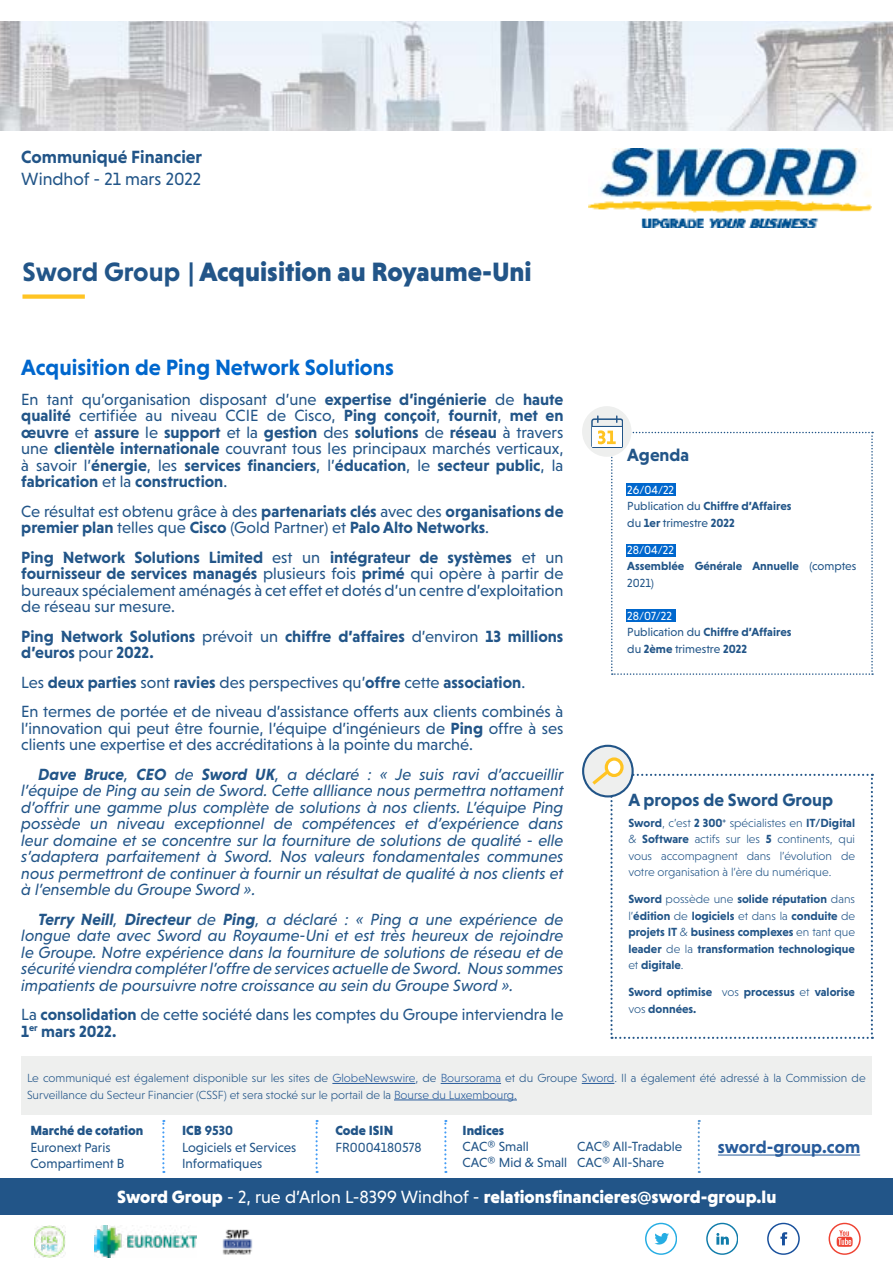
<style>
.page{position:relative;width:893px;height:1263px;background:#fff}
.page>*{position:absolute;margin:0;border:0;box-sizing:border-box;transform-origin:0 0}
.t1{font:900 27px "Niveau Grotesk";color:#258}
.t2{font:700 22.5px "Niveau Grotesk";color:#0067cd}
.t3{font:900 18px "Niveau Grotesk";color:#fff}
.t4{font:700 18px "Niveau Grotesk";color:#258}
.t5{font:18px "Niveau Grotesk";color:#258}
.t6{font:700 18px "Niveau Grotesk";color:#275b9b}
.t7{font:italic 16.5px/16.5px "Niveau Grotesk";color:#258;text-align:justify}
.t8{font:700 16.5px/16.5px "Niveau Grotesk";color:#258}
.t9{font:16.5px/16.5px "Niveau Grotesk";color:#258}
.t10{font:13.5px/16.2px "Niveau Grotesk";color:#258}
.t11{font:900 13.5px "Niveau Grotesk";color:#258}
.t12{font:300 12px/16.5px "Niveau Grotesk";color:#258}
.t13{font:700 12px/16.5px "Niveau Grotesk";color:#258}
.t14{font:12px/16.5px "Niveau Grotesk";color:#258}
.s1{font-weight:700}
.s2{font-weight:400}
.s3{color:#fff}
.s4{font-weight:400;color:#fff}
.s5{font-weight:300}
.s6{color:#275b9b}
.s7{font-weight:900}
</style>
<div class="page">
<div style="left:0;top:1178px;width:893px;height:37px;background:#258"></div>
<svg style="left:829px;top:1223px;width:31px;height:31px"></svg>
<svg style="left:767px;top:1223px;width:32px;height:31px"></svg>
<svg style="left:706px;top:1223px;width:32px;height:31px"></svg>
<svg style="left:645px;top:1223px;width:32px;height:31px"></svg>
<hr style="left:718px;top:1154px;width:142px;height:1px;background:#275b9b">
<svg style="left:162px;top:1120px;width:2px;height:53px"></svg>
<svg style="left:444px;top:1120px;width:2px;height:53px"></svg>
<svg style="left:316px;top:1120px;width:2px;height:53px"></svg>
<svg style="left:698px;top:1120px;width:2px;height:53px"></svg>
<img style="left:1px;top:21px;width:891px;height:109px">
<img style="left:588px;top:149px;width:284px;height:78px">
<img style="left:34px;top:1225px;width:32px;height:33px">
<img style="left:95px;top:1226px;width:102px;height:31px">
<img style="left:222px;top:1229px;width:31px;height:26px">
<div style="left:21px;top:1057px;width:850px;height:58px;background:#eeefee"></div>
<hr style="left:332px;top:1083px;width:83px;height:1px;background:#275b9b">
<hr style="left:441px;top:1083px;width:60px;height:1px;background:#275b9b">
<hr style="left:582px;top:1083px;width:32px;height:1px;background:#275b9b">
<hr style="left:394px;top:1100px;width:123px;height:1px;background:#275b9b">
<div style="left:22px;top:294px;width:63px;height:5px;background:#ffc423"></div>
<div style="left:583px;top:746px;width:50px;height:50px;background:#eeefee;border-radius:50%"></div>
<div style="left:582px;top:745px;width:52px;height:52px;border:2px solid #258;border-radius:50%"></div>
<svg style="left:606px;top:759px;width:16px;height:16px"></svg>
<div style="left:605px;top:757px;width:19px;height:20px;border:3px solid #ffc423;border-radius:50%"></div>
<svg style="left:589px;top:768px;width:284px;height:271px"></svg>
<div style="left:582px;top:406px;width:50px;height:51px;background:#eeefee;border-radius:50%"></div>
<svg style="left:591px;top:415px;width:282px;height:260px"></svg>
<p class="t4" style="left:21px;top:147px;width:182px">Communiqué Financier</p>
<p class="t5" style="left:21px;top:168px;width:181px">Windhof - 21 mars 2022</p>
<h1 class="t1" style="left:22px;top:256px;width:511px"><span class="s1">Sword Group</span> | Acquisition au Royaume-Uni</h1>
<h2 class="t2" style="left:21px;top:355px;width:374px">Acquisition de Ping Network Solutions</h2>
<p class="t8" style="left:21px;top:391px;width:544px;text-align:justify"><span class="s2">En tant qu’organisation disposant d’une</span> expertise d’ingénierie <span class="s2">de</span> haute qualité <span class="s2">certifiée au niveau CCIE de Cisco,</span> Ping conçoit<span class="s2">,</span> fournit<span class="s2">,</span> met en œuvre <span class="s2">et</span> assure <span class="s2">le</span> support <span class="s2">et la</span> gestion <span class="s2">des</span> solutions <span class="s2">de</span> réseau <span class="s2">à travers une</span> clientèle internationale <span class="s2">couvrant tous les principaux marchés verticaux, à savoir l’</span>énergie<span class="s2">, les</span> services financiers<span class="s2">, l’</span>éducation<span class="s2">, le</span> secteur public<span class="s2">, la </span>fabrication <span class="s2">et la</span> construction<span class="s2">.</span></p>
<p class="t8" style="left:21px;top:503px;width:544px"><span class="s2">Ce résultat est obtenu grâce à des</span> partenariats clés <span class="s2">avec des</span> organisations de premier plan <span class="s2">telles que</span> Cisco <span class="s2">(Gold Partner) et</span> Palo Alto Networks<span class="s2">.</span></p>
<p class="t9" style="left:21px;top:549px;width:544px;text-align:justify"><span class="s1">Ping Network Solutions Limited</span> est un <span class="s1">intégrateur de systèmes</span> et un <span class="s1">fournisseur de services managés</span> plusieurs fois <span class="s1">primé</span> qui opère à partir de bureaux spécialement aménagés à cet effet et dotés d’un centre d’exploitation de réseau sur mesure.</p>
<p class="t8" style="left:21px;top:628px;width:544px">Ping Network Solutions <span class="s2">prévoit un</span> chiffre d’affaires <span class="s2">d’environ</span> 13 millions d’euros <span class="s2">pour</span> 2022.</p>
<p class="t9" style="left:21px;top:667px;width:544px;line-height:29.5px">Les <span class="s1">deux parties</span> sont <span class="s1">ravies</span> des perspectives qu’<span class="s1">offre</span> cette <span class="s1">association</span>.<br>En termes de portée et de niveau d’assistance offerts aux clients combinés à</p>
<p class="t9" style="left:21px;top:720px;width:544px">l’innovation qui peut être fournie, l’équipe d’ingénieurs de <span class="s1">Ping</span> offre à ses clients une expertise et des accréditations à la pointe du marché.</p>
<p class="t7" style="left:21px;top:766px;width:544px;text-indent:17px"><span class="s1">Dave Bruce</span>, <span class="s1">CEO</span> de <span class="s1">Sword UK</span>, a déclaré : « Je suis ravi d’accueillir l’équipe de Ping au sein de Sword. Cette allliance nous permettra nottament d’offrir une gamme plus complète de solutions à nos clients. L’équipe Ping possède un niveau exceptionnel de compétences et d’expérience dans leur domaine et se concentre sur la fourniture de solutions de qualité - elle s’adaptera parfaitement à Sword. Nos valeurs fondamentales communes nous permettront de continuer à fournir un résultat de qualité à nos clients et à l’ensemble du Groupe Sword ».</p>
<p class="t7" style="left:21px;top:911px;width:544px;text-indent:17px"><span class="s1">Terry Neill</span>, <span class="s1">Directeur</span> de <span class="s1">Ping</span>, a déclaré : « Ping a une expérience de longue date avec Sword au Royaume-Uni et est très heureux de rejoindre le Groupe. Notre expérience dans la fourniture de solutions de réseau et de sécurité viendra compléter l’offre de services actuelle de Sword. Nous sommes impatients de poursuivre notre croissance au sein du Groupe Sword ».</p>
<p class="t9" style="left:21px;top:1006px;width:544px">La <span class="s1">consolidation</span> de cette société dans les comptes du Groupe interviendra le<br><span class="s1">1</span><sup>er</sup> <span class="s1">mars 2022.</span></p>
<p class="t4" style="left:627px;top:444px;width:64px">Agenda</p>
<p class="t14" style="left:627px;top:481px;width:166px"><span class="s3">26/04/22<br></span>Publication du <span class="s1">Chiffre d’Affaires </span>du <span class="s1">1er</span> trimestre <span class="s1">2022</span></p>
<p class="t13" style="left:627px;top:541px;width:231px"><span class="s4">28/04/22<br></span>Assemblée Générale Annuelle <span class="s2">(comptes<br>2021)</span></p>
<p class="t13" style="left:627px;top:607px;width:166px"><span class="s4">28/07/22<br></span><span class="s2">Publication du</span> Chiffre d’Affaires <span class="s2">du</span> 2ème <span class="s2">trimestre</span> 2022</p>
<p class="t4" style="left:628px;top:789px;width:206px">A propos de Sword Group</p>
<p class="t12" style="left:628px;top:814px;width:228px;text-align:justify"><span class="s1">Sword</span>, c’est <span class="s1">2 300</span><sup>+</sup> spécialistes en <span class="s1">IT/Digital </span>&amp; <span class="s1">Software</span> actifs sur les <span class="s1">5</span> continents, qui vous accompagnent dans l’évolution de votre organisation à l’ère du numérique.</p>
<p class="t13" style="left:628px;top:891px;width:228px;text-align:justify">Sword <span class="s5">possède une</span> solide réputation <span class="s5">dans l’</span>édition <span class="s5">de</span> logiciels <span class="s5">et dans la</span> conduite <span class="s5">de </span>projets IT <span class="s5">&amp;</span> business complexes <span class="s5">en tant que </span>leader <span class="s5">de la</span> transformation technologique <span class="s5">et</span> digitale<span class="s5">.</span></p>
<p class="t13" style="left:628px;top:984px;width:228px">Sword optimise <span class="s5">vos</span> processus <span class="s5">et</span> valorise <span class="s5">vos</span> données.</p>
<p class="t12" style="left:27px;top:1070px;width:840px">Le communiqué est également disponible sur les sites de <span class="s6">GlobeNewswire</span>, de <span class="s6">Boursorama</span> et du Groupe <span class="s6">Sword</span>. Il a également été adressé à la Commission de<br>Surveillance du Secteur Financier (CSSF) et sera stocké sur le portail de la <span class="s6">Bourse du Luxembourg.</span></p>
<p class="t11" style="left:30px;top:1123px;width:114px">Marché de cotation</p>
<p class="t10" style="left:30px;top:1139px;width:95px">Euronext Paris<br>Compartiment B</p>
<p class="t10" style="left:182px;top:1122px;width:116px"><span class="s7">ICB</span> <span class="s1">9530<br></span>Logiciels et Services<br>Informatiques</p>
<p class="t11" style="left:463px;top:1122px;width:43px">Indices</p>
<p class="t11" style="left:335px;top:1123px;width:59px">Code ISIN</p>
<p class="t10" style="left:335px;top:1139px;width:88px">FR0004180578</p>
<p class="t10" style="left:463px;top:1138px;width:106px">CAC® Small<br>CAC® Mid &amp; Small</p>
<p class="t10" style="left:577px;top:1138px;width:106px">CAC® All-Tradable<br>CAC® All-Share</p>
<p class="t6" style="left:718px;top:1137px;width:144px">sword-group.com</p>
<p class="t3" style="left:117px;top:1186px;width:661px">Sword Group <span class="s2">- 2, rue d’Arlon L-8399 Windhof -</span> relationsfinancieres@sword-group.lu</p>
</div>
